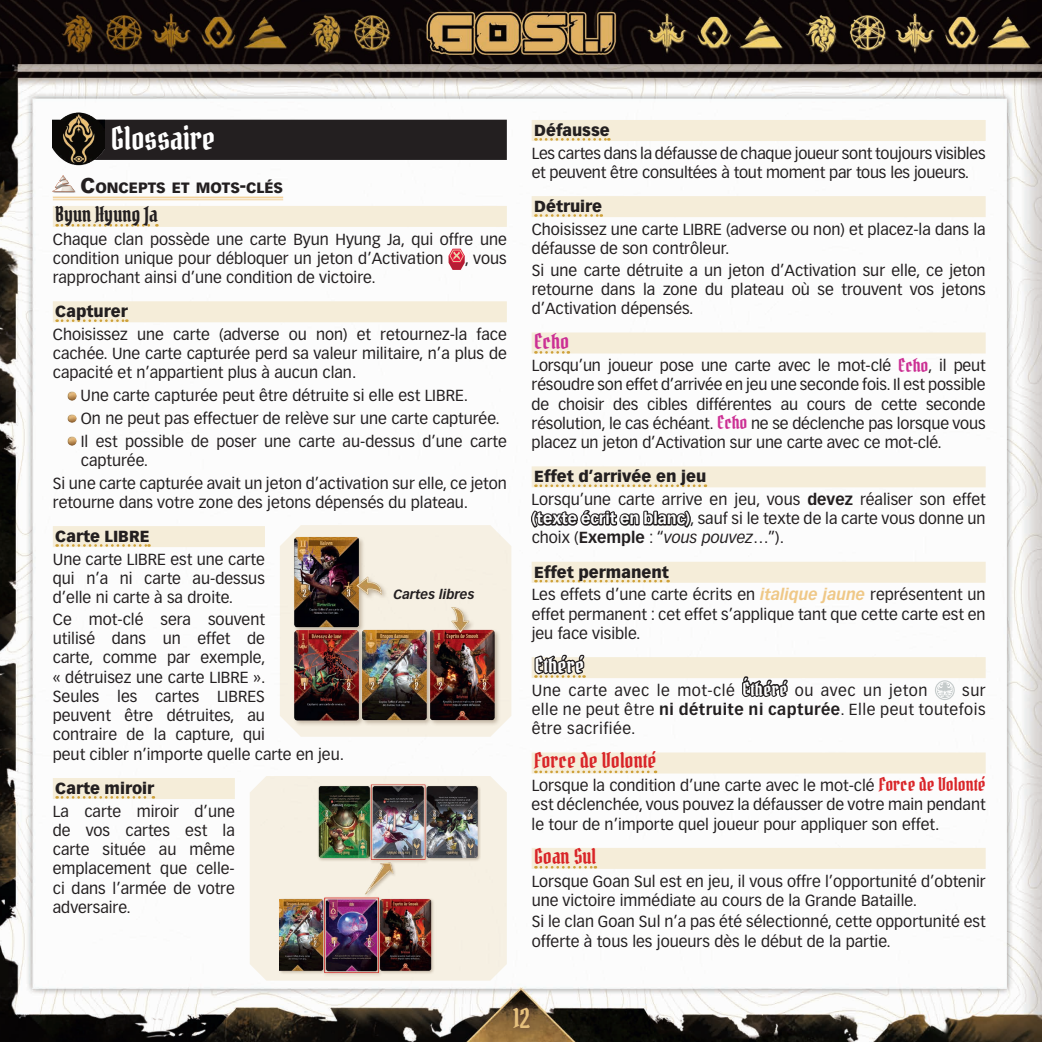
<style>
.page{position:relative;width:1042px;height:1042px;background:#fff}
.page>*{position:absolute;margin:0;border:0;box-sizing:border-box;transform-origin:0 0}
.t1{font:31.5px "Pirata One";color:#fff}
.t2{font:26.25px "Pirata One";color:#e6c07c}
.t3{font:21px "Pirata One";color:#d92528}
.t4{font:21px "Pirata One";color:#231f20}
.t5{font:21px "Pirata One";letter-spacing:.01em;color:#fff}
.t6{font:21px "Pirata One";color:#cc3094}
.t7{font:15.75px/19.2px "Vectora LT Pro";color:#231f20}
.t8{font:900 15.75px "Vectora LT Pro";color:#231f20}
.t9{font:15.75px "Vectora LT Pro";letter-spacing:.03em;color:#231f20}
.t10{font:900 14.7px "Vectora LT Pro";color:#231f20}
.t11{font:italic 700 13.12px "Vectora LT Pro";color:#231f20}
.s1{font-size:21px}
.s2{font-family:"Pirata One";font-size:18.38px;color:#cc3094}
.s3{font-weight:900}
.s4{font-weight:700}
.s5{font-weight:700;color:#fff}
.s6{font-style:italic}
.s7{font-weight:700;font-style:italic;color:#efc887}
.s8{font-family:"Pirata One";font-size:18.38px;color:#fff}
.s9{font-family:"Pirata One";font-size:18.38px;color:#d92528}
</style>
<div class="page">
<img style="left:0;top:0;width:1042px;height:1042px">
<div style="left:93px;top:120px;width:414px;height:40px;background:#231f20"></div>
<hr style="left:53px;top:197px;width:230px;height:1px;background:#f2d19b">
<hr style="left:53px;top:199px;width:230px;height:1px;background:#f2d19b">
<div style="left:53px;top:206px;width:454px;height:21px;background:#f5edd9"></div>
<svg style="left:57px;top:224px;width:100px;height:3px"></svg>
<div style="left:53px;top:301px;width:454px;height:21px;background:#f5edd9"></div>
<svg style="left:57px;top:319px;width:70px;height:3px"></svg>
<div style="left:53px;top:526px;width:212px;height:21px;background:#f5edd9"></div>
<svg style="left:57px;top:544px;width:92px;height:3px"></svg>
<div style="left:53px;top:778px;width:182px;height:21px;background:#f5edd9"></div>
<svg style="left:57px;top:796px;width:97px;height:2px"></svg>
<img style="left:53px;top:108px;width:52px;height:63px">
<img style="left:53px;top:175px;width:23px;height:18px">
<svg style="left:448px;top:249px;width:17px;height:21px"></svg>
<svg style="left:68px;top:391px;width:8px;height:9px"></svg>
<svg style="left:68px;top:414px;width:8px;height:9px"></svg>
<svg style="left:68px;top:437px;width:8px;height:8px"></svg>
<div style="left:532px;top:120px;width:453px;height:21px;background:#f5edd9"></div>
<svg style="left:535px;top:138px;width:74px;height:3px"></svg>
<div style="left:532px;top:196px;width:453px;height:21px;background:#f5edd9"></div>
<svg style="left:535px;top:214px;width:67px;height:3px"></svg>
<div style="left:532px;top:332px;width:453px;height:21px;background:#f5edd9"></div>
<svg style="left:535px;top:351px;width:34px;height:3px"></svg>
<div style="left:532px;top:466px;width:453px;height:21px;background:#f5edd9"></div>
<svg style="left:535px;top:484px;width:171px;height:3px"></svg>
<div style="left:532px;top:562px;width:453px;height:21px;background:#f5edd9"></div>
<svg style="left:535px;top:580px;width:133px;height:2px"></svg>
<div style="left:532px;top:657px;width:453px;height:21px;background:#f5edd9"></div>
<div style="left:532px;top:752px;width:453px;height:21px;background:#f5edd9"></div>
<svg style="left:535px;top:770px;width:121px;height:3px"></svg>
<div style="left:532px;top:848px;width:453px;height:21px;background:#f5edd9"></div>
<svg style="left:535px;top:866px;width:61px;height:2px"></svg>
<svg style="left:530px;top:507px;width:162px;height:24px"></svg>
<svg style="left:533px;top:653px;width:53px;height:25px"></svg>
<svg style="left:740px;top:676px;width:49px;height:23px"></svg>
<svg style="left:935px;top:680px;width:20px;height:20px"></svg>
<svg style="left:936px;top:681px;width:17px;height:18px"></svg>
<svg style="left:280px;top:525px;width:231px;height:212px;background:#f5f0e4"></svg>
<img style="left:280px;top:532px;width:231px;height:191px">
<div style="left:250px;top:776px;width:257px;height:204px;background:#f6f0e3"></div>
<img style="left:280px;top:777px;width:219px;height:211px">
<div style="left:509px;top:1002px;width:26px;height:31px;background:#6b4737;opacity:.75"></div>
<h1 class="t1" style="left:111px;top:118px;width:106px">Glossaire</h1>
<p class="t10" style="left:81px;top:178px;width:204px"><span class="s1">C</span>ONCEPTS ET MOTS<span class="s1">-</span>CLÉS</p>
<h3 class="t4" style="left:55px;top:201px;width:104px">Byun Hyung Ja</h3>
<p class="t7" style="left:53px;top:229px;width:455px">Chaque clan possède une carte Byun Hyung Ja, qui offre une condition unique pour débloquer un jeton d’Activation</p>
<p class="t7" style="left:465px;top:249px;width:44px">, vous</p>
<p class="t7" style="left:53px;top:268px;width:324px">rapprochant ainsi d’une condition de victoire.</p>
<p class="t8" style="left:55px;top:302px;width:74px">Capturer</p>
<p class="t7" style="left:53px;top:325px;width:455px;text-align:justify">Choisissez une carte (adverse ou non) et retournez-la face cachée. Une carte capturée perd sa valeur militaire, n’a plus de capacité et n’appartient plus à aucun clan.</p>
<p class="t7" style="left:81px;top:384px;width:428px;line-height:22.8px">Une carte capturée peut être détruite si elle est LIBRE.<br>On ne peut pas effectuer de relève sur une carte capturée.<br>Il est possible de poser une carte au-dessus d’une carte</p>
<p class="t7" style="left:53px;top:449px;width:455px;line-height:22.8px;text-indent:28px">capturée.<br>Si une carte capturée avait un jeton d’activation sur elle, ce jeton</p>
<p class="t7" style="left:53px;top:493px;width:417px">retourne dans votre zone des jetons dépensés du plateau.</p>
<p class="t8" style="left:55px;top:526px;width:96px">Carte LIBRE</p>
<p class="t7" style="left:53px;top:549px;width:214px;text-align:justify">Une carte LIBRE est une carte qui n’a ni carte au-dessus d’elle ni carte à sa droite.</p>
<p class="t7" style="left:53px;top:610px;width:293px">Ce mot-clé sera souvent<br>utilisé dans un effet de<br>carte, comme par exemple,<br>« détruisez une carte LIBRE ».<br>Seules les cartes LIBRES<br>peuvent être détruites, au<br>contraire de la capture, qui<br>peut cibler n’importe quelle carte en jeu.</p>
<p class="t8" style="left:55px;top:778px;width:100px">Carte miroir</p>
<p class="t7" style="left:53px;top:801px;width:183px;text-align:justify">La carte miroir d’une de vos cartes est la carte située au même emplacement que celle&shy;ci dans l’armée de votre adversaire.</p>
<p class="t11" style="left:393px;top:586px;width:83px">Cartes libres</p>
<p class="t8" style="left:534px;top:120px;width:77px">Défausse</p>
<p class="t7" style="left:532px;top:143px;width:455px">Les cartes dans la défausse de chaque joueur sont toujours visibles et peuvent être consultées à tout moment par tous les joueurs.</p>
<p class="t8" style="left:534px;top:196px;width:69px">Détruire</p>
<p class="t7" style="left:532px;top:219px;width:455px">Choisissez une carte LIBRE (adverse ou non) et placez-la dans la défausse de son contrôleur.</p>
<p class="t7" style="left:532px;top:260px;width:455px;text-align:justify">Si une carte détruite a un jeton d’Activation sur elle, ce jeton retourne dans la zone du plateau où se trouvent vos jetons d’Activation dépensés.</p>
<h3 class="t6" style="left:534px;top:328px;width:37px">Echo</h3>
<p class="t7" style="left:532px;top:356px;width:455px;text-align:justify">Lorsqu’un joueur pose une carte avec le mot-clé <span class="s2">Echo</span>, il peut résoudre son effet d’arrivée en jeu une seconde fois. Il est possible de choisir des cibles différentes au cours de cette seconde résolution, le cas échéant. <span class="s2">Echo</span> ne se déclenche pas lorsque vous placez un jeton d’Activation sur une carte avec ce mot-clé.</p>
<p class="t7" style="left:532px;top:465px;width:455px;line-height:22.8px"><span class="s3">Effet d’arrivée en jeu<br></span>Lorsqu’une carte arrive en jeu, vous <span class="s4">devez</span> réaliser son effet</p>
<p class="t7" style="left:532px;top:509px;width:455px"><span class="s5">(texte écrit en blanc)</span>, sauf si le texte de la carte vous donne un choix (<span class="s4">Exemple</span> : “<span class="s6">vous pouvez</span>…”).</p>
<p class="t7" style="left:532px;top:561px;width:455px;line-height:22.8px"><span class="s3">Effet permanent<br></span>Les effets d’une carte écrits en <span class="s7">italique jaune</span> représentent un</p>
<p class="t7" style="left:532px;top:604px;width:455px">effet permanent : cet effet s’applique tant que cette carte est en jeu face visible.</p>
<h3 class="t5" style="left:535px;top:652px;width:51px">Ethéré</h3>
<p class="t9" style="left:532px;top:680px;width:397px">Une carte avec le mot-clé <span class="s8">Éthéré</span> ou avec un jeton</p>
<p class="t7" style="left:532px;top:680px;width:455px;text-align:justify;text-indent:431px">sur elle ne peut être <span class="s4">ni détruite ni capturée</span>. Elle peut toutefois être sacrifiée.</p>
<h3 class="t3" style="left:534px;top:747px;width:124px">Force de Volonté</h3>
<p class="t7" style="left:532px;top:776px;width:455px;text-align:justify">Lorsque la condition d’une carte avec le mot-clé <span class="s9">Force de Volonté </span>est déclenchée, vous pouvez la défausser de votre main pendant le tour de n’importe quel joueur pour appliquer son effet.</p>
<h3 class="t3" style="left:534px;top:842px;width:64px">Goan Sul</h3>
<p class="t7" style="left:532px;top:871px;width:455px">Lorsque Goan Sul est en jeu, il vous offre l’opportunité d’obtenir une victoire immédiate au cours de la Grande Bataille.</p>
<p class="t7" style="left:532px;top:912px;width:455px">Si le clan Goan Sul n’a pas été sélectionné, cette opportunité est offerte à tous les joueurs dès le début de la partie.</p>
<h2 class="t2" style="left:513px;top:1001px;width:18px">12</h2>
</div>
